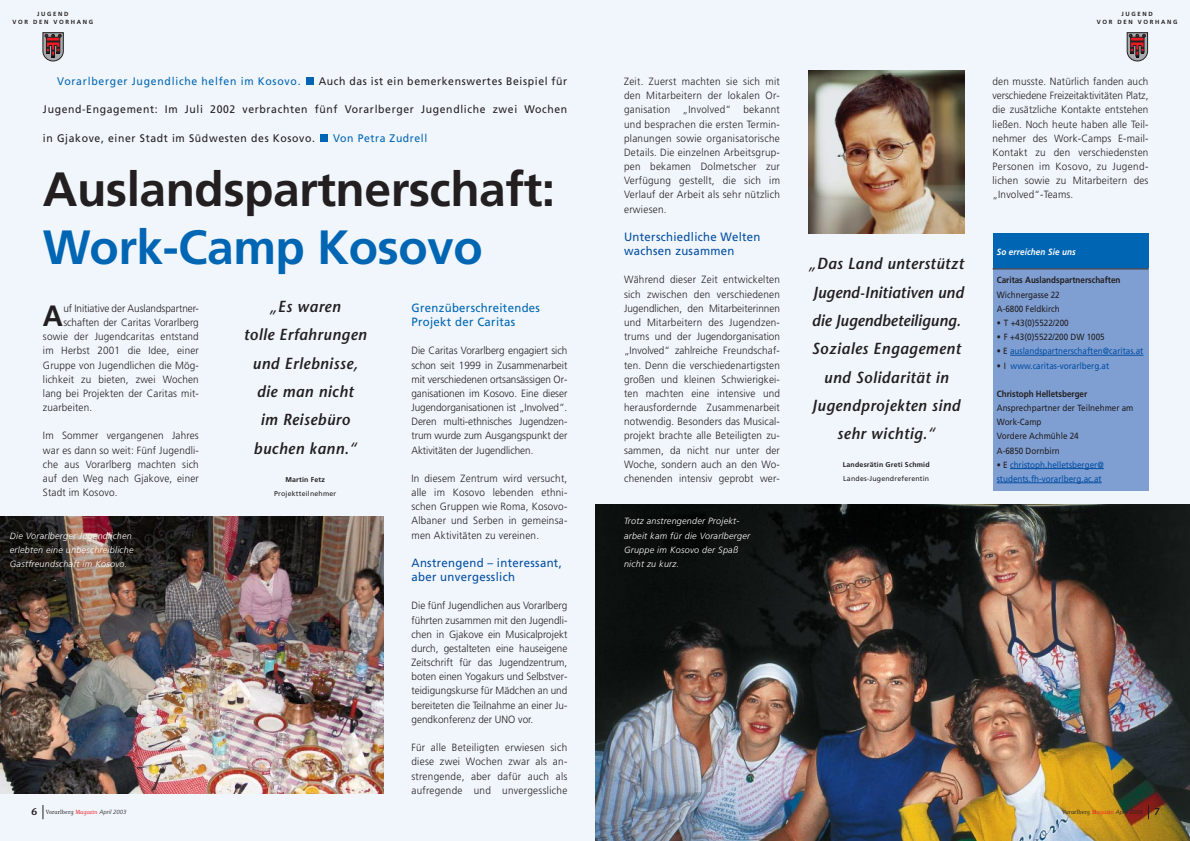
<style>
.page{position:relative;width:1190px;height:841px;background:#f1f6fc}
.page>*{position:absolute;margin:0;border:0;box-sizing:border-box;transform-origin:0 0}
.t1{font:700 48.1px "Frutiger";letter-spacing:-.01em;color:#231f20}
.t2{font:700 48.1px "Frutiger";letter-spacing:-.01em;color:#0066b3}
.t3{font:700 29.3px "Frutiger";color:#231f20;scale:.95 1}
.t4{font:italic 600 16px/28.3px "Stone Sans";letter-spacing:.03em;color:#231f20;text-align:center;scale:.95 1}
.t5{font:12px/14.2px "Frutiger";letter-spacing:.03em;color:#034ea2;scale:.95 1}
.t6{font:12px/14.2px "Frutiger";letter-spacing:.03em;color:#0066b3;scale:.95 1}
.t7{font:11px "Frutiger";letter-spacing:.06em;color:#231f20;scale:.95 1}
.t8{font:11px "Frutiger";letter-spacing:.07em;color:#0066b3;scale:.95 1}
.t9{font:300 10.5px/14.2px "Frutiger";letter-spacing:.015em;color:#231f20;text-align:justify;scale:.95 1}
.t10{font:300 10.5px "Frutiger";letter-spacing:-.005em;color:#231f20;scale:.95 1}
.t11{font:italic 300 9px/14.2px "Frutiger";letter-spacing:.03em;color:#fff}
.t12{font:9px/14.2px "Frutiger";color:#231f20;scale:.9 1}
.t13{font:9px/14.2px "Frutiger";color:#034ea2;scale:.9 1}
.t14{font:700 9px "Frutiger";color:#231f20;scale:.9 1}
.t15{font:italic 700 9px "Frutiger";letter-spacing:.015em;color:#fff;scale:.9 1}
.t16{font:7px "Frutiger";letter-spacing:.03em;color:#231f20}
.t17{font:700 7px "Frutiger";letter-spacing:.03em;color:#231f20}
.t18{font:300 6px "Vorarlberger";letter-spacing:.03em;color:#231f20;scale:.9 1}
.t19{font:700 6px/7.2px "Frutiger";letter-spacing:.28em;color:#231f20;text-align:center}
.s1{font-family:"Stone Sans";font-weight:600;font-size:10px}
.s2{color:#ed1c24}
.s3{font-family:"Frutiger";font-style:italic}
.s4{color:#231f20}
</style>
<div class="page">
<img style="left:0;top:517px;width:384px;height:277px">
<div style="left:320px;top:134px;width:8px;height:8px;background:#0066b3"></div>
<div style="left:306px;top:77px;width:8px;height:8px;background:#0066b3"></div>
<svg style="left:43px;top:32px;width:21px;height:29px"></svg>
<svg style="left:43px;top:805px;width:1px;height:14px"></svg>
<img style="left:596px;top:505px;width:594px;height:336px">
<svg style="left:1127px;top:32px;width:21px;height:29px"></svg>
<img style="left:808px;top:71px;width:156px;height:163px">
<svg style="left:1148px;top:805px;width:1px;height:14px"></svg>
<div style="left:993px;top:234px;width:155px;height:35px;background:#0066b3"></div>
<div style="left:993px;top:269px;width:155px;height:222px;background:#7f9fd3"></div>
<hr style="left:993px;top:269px;width:155px;height:1px;background:#231f20">
<hr style="left:1010px;top:355px;width:133px;height:1px;background:#034ea2">
<hr style="left:1010px;top:468px;width:94px;height:1px;background:#034ea2">
<hr style="left:997px;top:483px;width:105px;height:1px;background:#034ea2">
<p class="t19" style="left:13px;top:11px;width:82px">JUGEND<br>VOR DEN VORHANG</p>
<p class="t8" style="left:57px;top:77px;width:258px">Vorarlberger Jugendliche helfen im Kosovo.</p>
<p class="t7" style="left:319px;top:77px;width:263px">Auch das ist ein bemerkenswertes Beispiel für</p>
<p class="t7" style="left:43px;top:105px;width:554px">Jugend-Engagement: Im Juli 2002 verbrachten fünf Vorarlberger Jugendliche zwei Wochen</p>
<p class="t7" style="left:43px;top:133px;width:288px">in Gjakove, einer Stadt im Südwesten des Kosovo.</p>
<p class="t8" style="left:333px;top:133px;width:101px">Von Petra Zudrell</p>
<h1 class="t1" style="left:43px;top:170px;width:514px">Auslandspartnerschaft:</h1>
<h1 class="t2" style="left:43px;top:228px;width:441px">Work-Camp Kosovo</h1>
<h2 class="t3" style="left:43px;top:304px;width:23px">A</h2>
<p class="t10" style="left:63px;top:304px;width:144px">uf Initiative der Auslandspartner-</p>
<p class="t9" style="left:63px;top:316px;width:144px">schaften der Caritas Vorarlberg</p>
<p class="t9" style="left:43px;top:330px;width:166px">sowie der Jugendcaritas entstand</p>
<p class="t9" style="left:43px;top:344px;width:166px">im Herbst 2001 die Idee, einer</p>
<p class="t9" style="left:43px;top:359px;width:166px">Gruppe von Jugendlichen die Mög-</p>
<p class="t9" style="left:43px;top:373px;width:166px">lichkeit zu bieten, zwei Wochen</p>
<p class="t9" style="left:43px;top:387px;width:166px">lang bei Projekten der Caritas mit-</p>
<p class="t9" style="left:43px;top:401px;width:53px">zuarbeiten.</p>
<p class="t9" style="left:43px;top:429px;width:166px">Im Sommer vergangenen Jahres war es dann so weit: Fünf Jugendli&shy;che aus Vorarlberg machten sich auf den Weg nach Gjakove, einer Stadt im Kosovo.</p>
<p class="t11" style="left:10px;top:529px;width:125px">Die Vorarlberger Jugendlichen erlebten eine unbeschreibliche<br>Gastfreundschaft im Kosovo.</p>
<p class="t18" style="left:32px;top:810px;width:107px"><span class="s1">6</span> Vorarlberg <span class="s2">Magazin</span> <span class="s3">April 2003</span></p>
<h3 class="t4" style="left:244px;top:294px;width:131px">„Es waren<br>tolle Erfahrungen und Erlebnisse, die man nicht<br>im Reisebüro buchen kann.“</h3>
<p class="t17" style="left:285px;top:476px;width:41px">Martin Fetz</p>
<p class="t16" style="left:274px;top:490px;width:64px">Projektteilnehmer</p>
<p class="t6" style="left:411px;top:301px;width:137px">Grenzüberschreitendes<br>Projekt der Caritas</p>
<p class="t9" style="left:411px;top:344px;width:166px">Die Caritas Vorarlberg engagiert sich schon seit 1999 in Zusammenarbeit mit verschiedenen ortsansässigen Or&shy;ganisationen im Kosovo. Eine dieser Jugendorganisationen ist „Involved“.<br>Deren multi-ethnisches Jugendzen&shy;trum wurde zum Ausgangspunkt der Aktivitäten der Jugendlichen.</p>
<p class="t9" style="left:411px;top:472px;width:166px">In diesem Zentrum wird versucht, alle im Kosovo lebenden ethni&shy;schen Gruppen wie Roma, Kosovo-Albaner und Serben in gemeinsa&shy;men Aktivitäten zu vereinen.</p>
<p class="t5" style="left:411px;top:557px;width:160px">Anstrengend – interessant, aber unvergesslich</p>
<p class="t9" style="left:411px;top:600px;width:166px">Die fünf Jugendlichen aus Vorarlberg führten zusammen mit den Jugendli&shy;chen in Gjakove ein Musicalprojekt durch, gestalteten eine hauseigene Zeitschrift für das Jugendzentrum, boten einen Yogakurs und Selbstver&shy;teidigungskurse für Mädchen an und bereiteten die Teilnahme an einer Ju&shy;gendkonferenz der UNO vor.</p>
<p class="t9" style="left:411px;top:741px;width:166px">Für alle Beteiligten erwiesen sich diese zwei Wochen zwar als an&shy;strengende, aber dafür auch als aufregende und unvergessliche</p>
<p class="t9" style="left:624px;top:75px;width:166px">Zeit. Zuerst machten sie sich mit den Mitarbeitern der lokalen Or&shy;ganisation „Involved“ bekannt und besprachen die ersten Termin&shy;planungen sowie organisatorische Details. Die einzelnen Arbeitsgrup&shy;pen bekamen Dolmetscher zur Verfügung gestellt, die sich im Verlauf der Arbeit als sehr nützlich erwiesen.</p>
<p class="t5" style="left:624px;top:231px;width:145px">Unterschiedliche Welten wachsen zusammen</p>
<p class="t9" style="left:624px;top:274px;width:166px">Während dieser Zeit entwickelten sich zwischen den verschiedenen Jugendlichen, den Mitarbeiterinnen und Mitarbeitern des Jugendzen&shy;trums und der Jugendorganisation „Involved“ zahlreiche Freundschaf&shy;ten. Denn die verschiedenartigsten großen und kleinen Schwierigkei&shy;ten machten eine intensive und herausfordernde Zusammenarbeit notwendig. Besonders das Musical&shy;projekt brachte alle Beteiligten zu&shy;sammen, da nicht nur unter der Woche, sondern auch an den Wo&shy;chenenden intensiv geprobt wer-</p>
<p class="t11" style="left:624px;top:515px;width:128px">Trotz anstrengender Projekt&shy;arbeit kam für die Vorarlberger<br>Gruppe im Kosovo der Spaß nicht zu kurz.</p>
<h3 class="t4" style="left:809px;top:251px;width:165px">„Das Land unterstützt<br>Jugend-Initiativen und die Jugendbeteiligung.<br>Soziales Engagement und Solidarität in<br>Jugendprojekten sind sehr wichtig.“</h3>
<p class="t17" style="left:843px;top:462px;width:88px">Landesrätin Greti Schmid</p>
<p class="t16" style="left:843px;top:476px;width:87px">Landes-Jugendreferentin</p>
<p class="t19" style="left:1097px;top:11px;width:82px">JUGEND<br>VOR DEN VORHANG</p>
<p class="t9" style="left:993px;top:75px;width:166px">den musste. Natürlich fanden auch verschiedene Freizeitaktivitäten Platz, die zusätzliche Kontakte entstehen ließen. Noch heute haben alle Teil&shy;nehmer des Work-Camps E-mail-Kontakt zu den verschiedensten Personen im Kosovo, zu Jugend&shy;lichen sowie zu Mitarbeitern des „Involved“-Teams.</p>
<p class="t15" style="left:997px;top:248px;width:89px">So erreichen Sie uns</p>
<p class="t14" style="left:997px;top:277px;width:139px">Caritas Auslandspartnerschaften</p>
<p class="t12" style="left:997px;top:288px;width:72px">Wichnergasse 22<br>A-6800 Feldkirch</p>
<p class="t12" style="left:997px;top:316px;width:81px">• T +43(0)5522/200</p>
<p class="t12" style="left:997px;top:331px;width:121px">• F +43(0)5522/200 DW 1005</p>
<p class="t13" style="left:997px;top:345px;width:164px"><span class="s4">• E</span> auslandspartnerschaften@caritas.at</p>
<p class="t13" style="left:997px;top:359px;width:126px"><span class="s4">• I</span> www.caritas-vorarlberg.at</p>
<p class="t14" style="left:997px;top:390px;width:102px">Christoph Helletsberger</p>
<p class="t12" style="left:997px;top:401px;width:153px">Ansprechpartner der Teilnehmer am<br>Work-Camp<br>Vordere Achmühle 24<br>A-6850 Dornbirn</p>
<p class="t13" style="left:997px;top:458px;width:120px"><span class="s4">• E</span> christoph.helletsberger@ students.fh-vorarlberg.ac.at</p>
<p class="t18" style="left:1062px;top:810px;width:110px">Vorarlberg <span class="s2">Magazin</span> <span class="s3">April 2003</span> <span class="s1">7</span></p>
</div>
